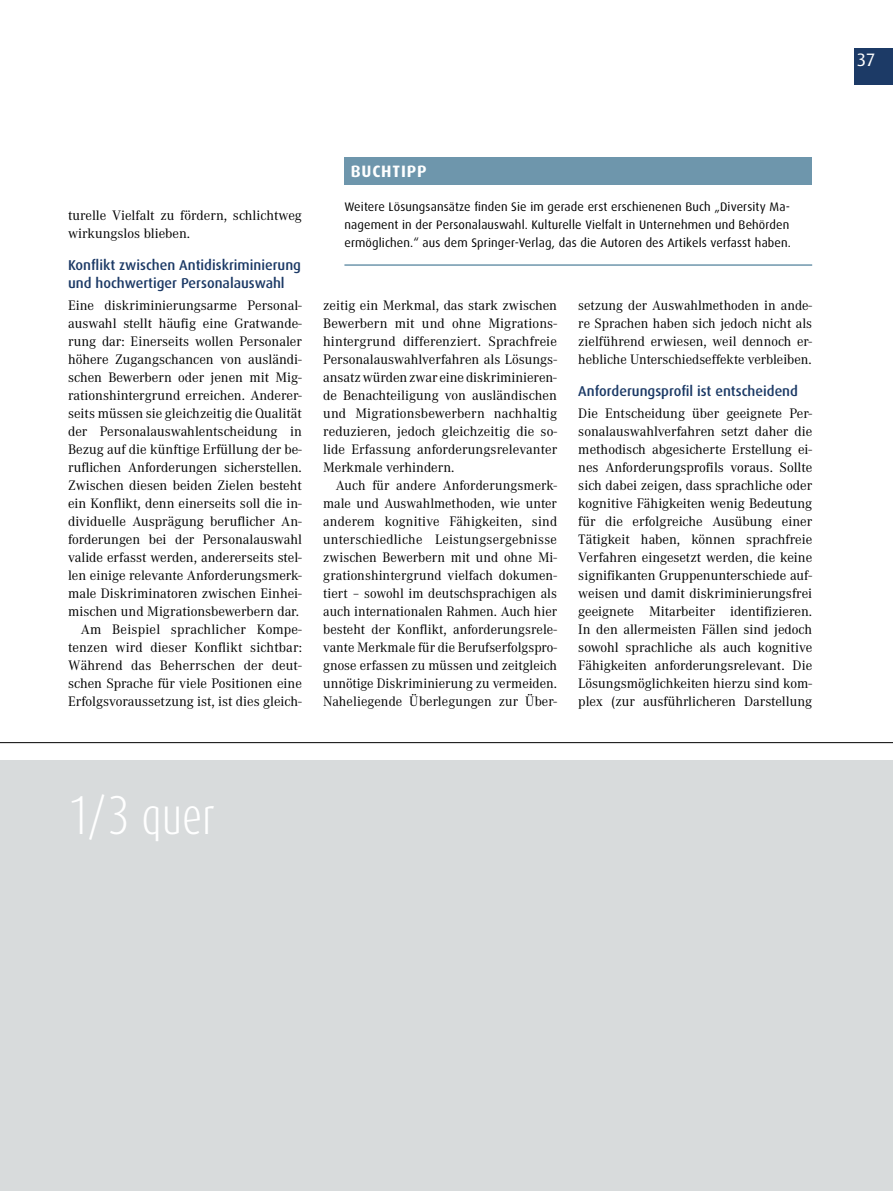
<style>
.page{position:relative;width:893px;height:1191px;background:#fff}
.page>*{position:absolute;margin:0;border:0;box-sizing:border-box;transform-origin:0 0}
.t1{font:300 45px "Dax Compact";color:#fff}
.t2{font:18px "Dax";color:#fff}
.t3{font:700 16.5px "Dax";letter-spacing:.05em;color:#fff}
.t4{font:14.25px/18px "Corporate A";color:#000;text-align:justify}
.t5{font:500 14.25px/18px "Dax";color:#1c3a66}
.t6{font:12.3px/18px "Dax";letter-spacing:.01em;color:#000}
</style>
<div class="page">
<div style="left:855px;top:49px;width:38px;height:36px;background:#1c3a66"></div>
<hr style="left:0;top:742px;width:893px;height:1px;background:#000">
<div style="left:0;top:760px;width:893px;height:431px;background:#d8dbdc"></div>
<hr style="left:344px;top:264px;width:468px;height:2px;background:#6e96ac">
<div style="left:344px;top:157px;width:468px;height:27px;background:#6e96ac"></div>
<p class="t3" style="left:351px;top:162px;width:77px">buchtipp</p>
<p class="t6" style="left:344px;top:198px;width:448px">Weitere Lösungsansätze finden Sie im gerade erst erschienenen Buch „Diversity Ma&shy;nagement in der Personalauswahl. Kulturelle Vielfalt in Unternehmen und Behörden ermöglichen.“ aus dem Springer-Verlag, das die Autoren des Artikels verfasst haben.</p>
<p class="t4" style="left:68px;top:207px;width:235px">turelle Vielfalt zu fördern, schlichtweg wirkungslos blieben.</p>
<p class="t5" style="left:68px;top:256px;width:235px">Konflikt zwischen Antidiskriminierung und hochwertiger Personalauswahl</p>
<p class="t4" style="left:68px;top:297px;width:235px;text-align:right">Eine diskriminierungsarme Personal&shy;auswahl stellt häufig eine Gratwande&shy;rung dar: Einerseits wollen Personaler höhere Zugangschancen von ausländi&shy;schen Bewerbern oder jenen mit Mig&shy;rationshintergrund erreichen. Anderer&shy;seits müssen sie gleichzeitig die Qualität der Personalauswahlentscheidung in Bezug auf die künftige Erfüllung der be&shy;ruflichen Anforderungen sicherstellen.<br>Zwischen diesen beiden Zielen besteht ein Konflikt, denn einerseits soll die in&shy;dividuelle Ausprägung beruflicher An&shy;forderungen bei der Personalauswahl valide erfasst werden, andererseits stel&shy;len einige relevante Anforderungsmerk&shy;male Diskriminatoren zwischen Einhei&shy;mischen und Migrationsbewerbern dar.<br>Am Beispiel sprachlicher Kompe&shy;tenzen wird dieser Konflikt sichtbar:<br>Während das Beherrschen der deut&shy;schen Sprache für viele Positionen eine Erfolgsvoraussetzung ist, ist dies gleich-</p>
<p class="t4" style="left:323px;top:297px;width:235px">zeitig ein Merkmal, das stark zwischen Bewerbern mit und ohne Migrations&shy;hintergrund differenziert. Sprachfreie Personalauswahlverfahren als Lösungs&shy;ansatz würden zwar eine diskriminieren&shy;de Benachteiligung von ausländischen und Migrationsbewerbern nachhaltig reduzieren, jedoch gleichzeitig die so&shy;lide Erfassung anforderungsrelevanter Merkmale verhindern.</p>
<p class="t4" style="left:578px;top:297px;width:235px">setzung der Auswahlmethoden in ande&shy;re Sprachen haben sich jedoch nicht als zielführend erwiesen, weil dennoch er&shy;hebliche Unterschiedseffekte verbleiben.</p>
<p class="t5" style="left:578px;top:382px;width:221px">Anforderungsprofil ist entscheidend</p>
<p class="t4" style="left:578px;top:405px;width:235px">Die Entscheidung über geeignete Per&shy;sonalauswahlverfahren setzt daher die methodisch abgesicherte Erstellung ei&shy;nes Anforderungsprofils voraus. Sollte sich dabei zeigen, dass sprachliche oder kognitive Fähigkeiten wenig Bedeutung für die erfolgreiche Ausübung einer Tätigkeit haben, können sprachfreie Verfahren eingesetzt werden, die keine signifikanten Gruppenunterschiede auf&shy;weisen und damit diskriminierungsfrei geeignete Mitarbeiter identifizieren.<br>In den allermeisten Fällen sind jedoch sowohl sprachliche als auch kognitive Fähigkeiten anforderungsrelevant. Die Lösungsmöglichkeiten hierzu sind kom&shy;plex (zur ausführlicheren Darstellung</p>
<p class="t4" style="left:323px;top:477px;width:235px;text-indent:13px">Auch für andere Anforderungsmerk&shy;male und Auswahlmethoden, wie unter anderem kognitive Fähigkeiten, sind unterschiedliche Leistungsergebnisse zwischen Bewerbern mit und ohne Mi&shy;grationshintergrund vielfach dokumen&shy;tiert – sowohl im deutschsprachigen als auch internationalen Rahmen. Auch hier besteht der Konflikt, anforderungsrele&shy;vante Merkmale für die Berufserfolgspro&shy;gnose erfassen zu müssen und zeitgleich unnötige Diskriminierung zu vermeiden.<br>Naheliegende Überlegungen zur Über-</p>
<h1 class="t1" style="left:68px;top:786px;width:149px">1/3 quer</h1>
<p class="t2" style="left:857px;top:50px;width:20px">37</p>
</div>
